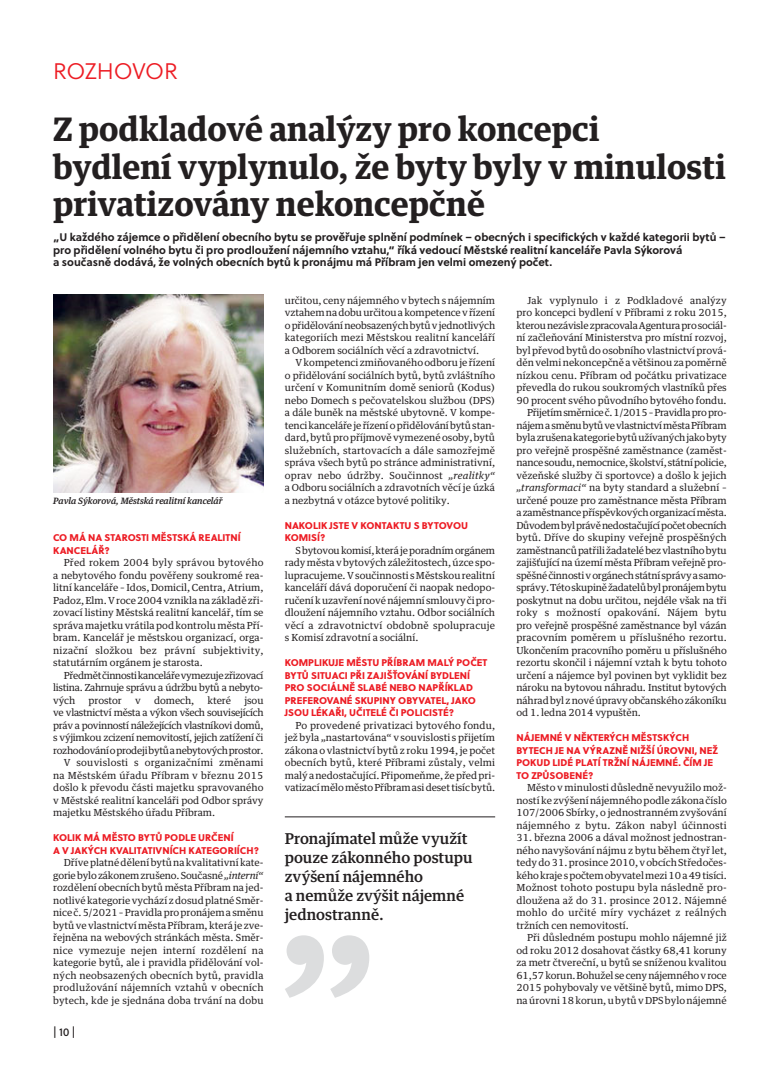
<style>
.page{position:relative;width:780px;height:1088px;background:#fff}
.page>*{position:absolute;margin:0;border:0;box-sizing:border-box;transform-origin:0 0}
.t1{font:700 32.5px/37.5px "Guardian Text Egyp";color:#231f20}
.t2{font:22.5px "Soleil Lt";letter-spacing:-.02em;color:#ed1c24}
.t3{font:500 15px/18.8px "Guardian Text Egyp";color:#231f20}
.t4{font:11.25px "Soleil Bk";color:#231f20}
.t5{font:700 11px/12.5px "Soleil";color:#231f20}
.t6{font:9.75px/12.5px "Guardian Text Egyp";letter-spacing:-.005em;color:#231f20;text-align:justify}
.t7{font:9.75px/12.5px "Soleil Xb";color:#ed1c24}
.t8{font:9.75px "Guardian Text Egyp";letter-spacing:-.03em;color:#231f20}
.t9{font:9.75px "Guardian Text Egyp";letter-spacing:-.025em;color:#231f20}
.t10{font:9.75px "Guardian Text Egyp";letter-spacing:.02em;color:#231f20}
.t11{font:9.75px "Guardian Text Egyp";letter-spacing:.015em;color:#231f20}
.t12{font:italic 500 8.75px "Guardian Text Egyp";color:#231f20}
.s1{font-style:italic}
</style>
<div class="page">
<img style="left:53px;top:294px;width:210px;height:199px">
<svg style="left:285px;top:935px;width:84px;height:63px"></svg>
<hr style="left:285px;top:816px;width:210px;height:1px;background:#231f20">
<h2 class="t2" style="left:53px;top:58px;width:126px">ROZHOVOR</h2>
<h1 class="t1" style="left:53px;top:113px;width:674px">Z podkladové analýzy pro koncepci bydlení vyplynulo, že byty byly v minulosti privatizovány nekoncepčně</h1>
<p class="t5" style="left:53px;top:232px;width:674px">„U každého zájemce o přidělení obecního bytu se prověřuje splnění podmínek – obecných i specifických v každé kategorii bytů – pro přidělení volného bytu či pro prodloužení nájemního vztahu,“ říká vedoucí Městské realitní kanceláře Pavla Sýkorová<br>a současně dodává, že volných obecních bytů k pronájmu má Příbram jen velmi omezený počet.</p>
<p class="t12" style="left:53px;top:497px;width:171px">Pavla Sýkorová, Městská realitní kancelář</p>
<p class="t7" style="left:53px;top:532px;width:189px">CO MÁ NA STAROSTI MĚSTSKÁ REALITNÍ<br>KANCELÁŘ?</p>
<p class="t6" style="left:53px;top:557px;width:212px;text-indent:11px">Před rokem 2004 byly správou bytového a nebytového fondu pověřeny soukromé rea&shy;litní kanceláře – Idos, Domicil, Centra, Atrium, Padoz, Elm. V roce 2004 vznikla na základě zři&shy;zovací listiny Městská realitní kancelář, tím se správa majetku vrátila pod kontrolu města Pří&shy;bram. Kancelář je městskou organizací, orga&shy;nizační složkou bez právní subjektivity, statutárním orgánem je starosta.</p>
<p class="t6" style="left:53px;top:670px;width:212px;text-indent:11px">Předmět činnosti kanceláře vymezuje zřizovací listina. Zahrnuje správu a údržbu bytů a nebyto&shy;vých</p>
<p class="t6" style="left:89px;top:695px;width:35px">prostor</p>
<p class="t6" style="left:135px;top:695px;width:7px">v</p>
<p class="t6" style="left:154px;top:695px;width:41px">domech,</p>
<p class="t6" style="left:207px;top:695px;width:25px">které</p>
<p class="t6" style="left:244px;top:695px;width:21px">jsou</p>
<p class="t8" style="left:53px;top:708px;width:212px">ve vlastnictví města a výkon všech souvisejících</p>
<p class="t8" style="left:53px;top:721px;width:212px">práv a povinností náležejících vlastníkovi domů,</p>
<p class="t8" style="left:53px;top:733px;width:212px">s výjimkou zcizení nemovitostí, jejich zatížení či</p>
<p class="t8" style="left:53px;top:746px;width:212px">rozhodování oprodeji bytů anebytových prostor.</p>
<p class="t10" style="left:64px;top:758px;width:201px">V souvislosti s organizačními změnami</p>
<p class="t10" style="left:53px;top:771px;width:212px">na Městském úřadu Příbram v březnu 2015</p>
<p class="t6" style="left:53px;top:782px;width:212px">došlo k převodu části majetku spravovaného</p>
<p class="t6" style="left:53px;top:795px;width:212px">v Městské realitní kanceláři pod Odbor správy</p>
<p class="t6" style="left:53px;top:807px;width:164px">majetku Městského úřadu Příbram.</p>
<p class="t7" style="left:53px;top:832px;width:207px">KOLIK MÁ MĚSTO BYTŮ PODLE URČENÍ<br>A V JAKÝCH KVALITATIVNÍCH KATEGORIÍCH?</p>
<p class="t6" style="left:53px;top:857px;width:212px;text-indent:11px">Dříve platné dělení bytů na kvalitativní kate&shy;gorie bylo zákonem zrušeno. Současné <span class="s1">„interní“ </span>rozdělení obecních bytů města Příbram na jed&shy;notlivé kategorie vychází z dosud platné Směr&shy;nice č. 5/2021 – Pravidla pro pronájem a směnu bytů ve vlastnictví města Příbram, která je zve&shy;řejněna na webových stránkách města. Směr&shy;nice vymezuje nejen interní rozdělení na kategorie bytů, ale i pravidla přidělování vol&shy;ných neobsazených obecních bytů, pravidla prodlužování nájemních vztahů v obecních bytech, kde je sjednána doba trvání na dobu</p>
<p class="t4" style="left:53px;top:1026px;width:24px">| 10 |</p>
<p class="t6" style="left:285px;top:295px;width:212px">určitou, ceny nájemného v bytech s nájemním vztahem na dobu určitou a kompetence v řízení o přidělování neobsazených bytů v jednotlivých kategoriích mezi Městskou realitní kanceláří a Odborem sociálních věcí a zdravotnictví.</p>
<p class="t6" style="left:285px;top:357px;width:212px;text-indent:11px">V kompetenci zmiňovaného odboru je řízení o přidělování sociálních bytů, bytů zvláštního určení v Komunitním domě seniorů (Kodus) nebo Domech s pečovatelskou službou (DPS) a dále buněk na městské ubytovně. V kompe&shy;tenci kanceláře je řízení o přidělování bytů stan&shy;dard, bytů pro příjmově vymezené osoby, bytů služebních, startovacích a dále samozřejmě správa všech bytů po stránce administrativní, oprav nebo údržby. Součinnost <span class="s1">„realitky“ </span>a Odboru sociálních a zdravotních věcí je úzká a nezbytná v otázce bytové politiky.</p>
<p class="t7" style="left:285px;top:519px;width:185px">NAKOLIK JSTE V KONTAKTU S BYTOVOU<br>KOMISÍ?</p>
<p class="t6" style="left:285px;top:545px;width:212px;text-indent:11px">S bytovou komisí, která je poradním orgánem rady města v bytových záležitostech, úzce spo&shy;lupracujeme. V součinnosti s Městskou realitní kanceláří dává doporučení či naopak nedopo&shy;ručení k uzavření nové nájemní smlouvy či pro&shy;dloužení nájemního vztahu. Odbor sociálních věcí a zdravotnictví obdobně spolupracuje s Komisí zdravotní a sociální.</p>
<p class="t7" style="left:285px;top:657px;width:204px">KOMPLIKUJE MĚSTU PŘÍBRAM MALÝ POČET BYTŮ SITUACI PŘI ZAJIŠŤOVÁNÍ BYDLENÍ PRO SOCIÁLNĚ SLABÉ NEBO NAPŘÍKLAD PREFEROVANÉ SKUPINY OBYVATEL, JAKO JSOU LÉKAŘI, UČITELÉ ČI POLICISTÉ?</p>
<p class="t6" style="left:285px;top:720px;width:212px;text-indent:11px">Po provedené privatizaci bytového fondu, jež byla „nastartována“ v souvislosti s přijetím zákona o vlastnictví bytů z roku 1994, je počet obecních bytů, které Příbrami zůstaly, velmi malý a nedostačující. Připomeňme, že před pri&shy;vatizací mělo město Příbram asi deset tisíc bytů.</p>
<h3 class="t3" style="left:285px;top:830px;width:189px">Pronajímatel může využít pouze zákonného postupu zvýšení nájemného<br>a nemůže zvýšit nájemné jednostranně.</h3>
<p class="t11" style="left:527px;top:296px;width:201px">Jak vyplynulo i z Podkladové analýzy</p>
<p class="t6" style="left:516px;top:307px;width:212px">pro koncepci bydlení v Příbrami z roku 2015,</p>
<p class="t6" style="left:516px;top:320px;width:212px">kterou nezávisle zpracovala Agentura pro sociál-</p>
<p class="t6" style="left:516px;top:332px;width:212px">ní začleňování Ministerstva pro místní rozvoj,</p>
<p class="t6" style="left:516px;top:345px;width:212px">byl převod bytů do osobního vlastnictví prová-</p>
<p class="t6" style="left:516px;top:357px;width:212px">děn velmi nekoncepčně a většinou za poměrně</p>
<p class="t6" style="left:516px;top:370px;width:212px">nízkou cenu. Příbram od počátku privatizace</p>
<p class="t6" style="left:516px;top:382px;width:212px">převedla do rukou soukromých vlastníků přes</p>
<p class="t6" style="left:516px;top:395px;width:211px">90 procent svého původního bytového fondu.</p>
<p class="t9" style="left:527px;top:408px;width:201px">Přijetím směrnice č.1/2015 – Pravidla pro pro-</p>
<p class="t9" style="left:516px;top:421px;width:212px">nájem asměnu bytů ve vlastnictví města Příbram</p>
<p class="t6" style="left:516px;top:432px;width:212px">byla zrušena kategorie bytů užívaných jako byty</p>
<p class="t6" style="left:516px;top:445px;width:212px">pro veřejně prospěšné zaměstnance (zaměst-</p>
<p class="t6" style="left:516px;top:457px;width:212px">nance soudu, nemocnice, školství, státní policie,</p>
<p class="t6" style="left:516px;top:470px;width:212px">vězeňské služby či sportovce) a došlo k jejich</p>
<p class="t6" style="left:516px;top:482px;width:212px"><span class="s1">„transformaci“</span> na byty standard a služební –</p>
<p class="t6" style="left:516px;top:495px;width:212px">určené pouze pro zaměstnance města Příbram</p>
<p class="t6" style="left:516px;top:507px;width:212px">azaměstnance příspěvkových organizací města.</p>
<p class="t8" style="left:516px;top:521px;width:212px">Důvodem byl právě nedostačující počet obecních</p>
<p class="t6" style="left:516px;top:532px;width:212px">bytů. Dříve do skupiny veřejně prospěšných</p>
<p class="t6" style="left:516px;top:545px;width:212px">zaměstnanců patřili žadatelé bez vlastního bytu</p>
<p class="t6" style="left:516px;top:557px;width:212px">zajišťující na území města Příbram veřejně pro-</p>
<p class="t6" style="left:516px;top:570px;width:212px">spěšné činnosti v orgánech státní správy asamo-</p>
<p class="t9" style="left:516px;top:583px;width:212px">správy. Této skupině žadatelů byl pronájem bytu</p>
<p class="t6" style="left:516px;top:595px;width:212px">poskytnut na dobu určitou, nejdéle však na tři</p>
<p class="t6" style="left:516px;top:607px;width:212px">roky s možností opakování. Nájem bytu</p>
<p class="t6" style="left:516px;top:620px;width:212px">pro veřejně prospěšné zaměstnance byl vázán</p>
<p class="t6" style="left:516px;top:632px;width:212px">pracovním poměrem u příslušného rezortu.</p>
<p class="t6" style="left:516px;top:645px;width:212px">Ukončením pracovního poměru u příslušného</p>
<p class="t6" style="left:516px;top:657px;width:212px">rezortu skončil i nájemní vztah k bytu tohoto</p>
<p class="t6" style="left:516px;top:670px;width:212px">určení a nájemce byl povinen byt vyklidit bez</p>
<p class="t6" style="left:516px;top:682px;width:212px">nároku na bytovou náhradu. Institut bytových</p>
<p class="t6" style="left:516px;top:695px;width:212px">náhrad byl z nové úpravy občanského zákoníku</p>
<p class="t6" style="left:516px;top:707px;width:126px">od 1. ledna 2014 vypuštěn.</p>
<p class="t7" style="left:516px;top:732px;width:203px">NÁJEMNÉ V NĚKTERÝCH MĚSTSKÝCH<br>BYTECH JE NA VÝRAZNĚ NIŽŠÍ ÚROVNI, NEŽ<br>POKUD LIDÉ PLATÍ TRŽNÍ NÁJEMNÉ. ČÍM JE<br>TO ZPŮSOBENÉ?</p>
<p class="t6" style="left:516px;top:782px;width:212px;text-indent:11px">Město v minulosti důsledně nevyužilo mož&shy;ností ke zvýšení nájemného podle zákona číslo 107/2006 Sbírky, o jednostranném zvyšování nájemného z bytu. Zákon nabyl účinnosti</p>
<p class="t6" style="left:516px;top:832px;width:212px">31. března 2006 a dával možnost jednostran&shy;ného navyšování nájmu z bytu během čtyř let, tedy do 31. prosince 2010, v obcích Středočes&shy;kého kraje s počtem obyvatel mezi 10 a 49 tisíci.<br>Možnost tohoto postupu byla následně pro&shy;dloužena až do 31. prosince 2012. Nájemné mohlo do určité míry vycházet z reálných tržních cen nemovitostí.</p>
<p class="t6" style="left:516px;top:932px;width:212px;text-indent:11px">Při důsledném postupu mohlo nájemné již od roku 2012 dosahovat částky 68,41 koruny za metr čtvereční, u bytů se sníženou kvalitou 61,57 korun. Bohužel se ceny nájemného v roce 2015 pohybovaly ve většině bytů, mimo DPS, na úrovni 18 korun, u bytů v DPS bylo nájemné</p>
</div>
